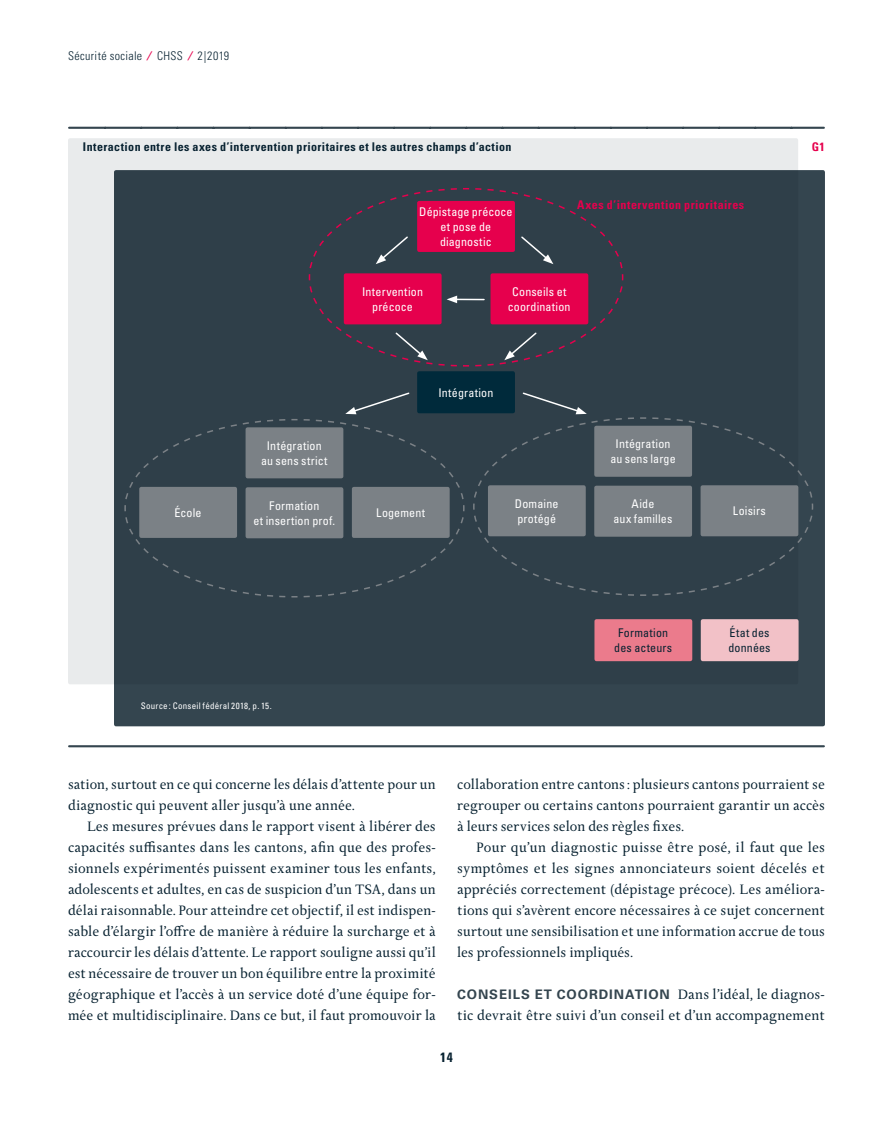
<style>
.page{position:relative;width:893px;height:1127px;background:#fff}
.page>*{position:absolute;margin:0;border:0;box-sizing:border-box;transform-origin:0 0}
._05_Standard_03_Grundtext{font:14.7px/21px "Delicato Pro";letter-spacing:-.005em;color:#082231;text-align:justify}
._05_Standard_02b_Zwischentitel_H2{font:14.7px/21px "Delicato Pro";letter-spacing:-.005em;color:#082231}
.t1{font:700 condensed 13.5px "Univers LT Std";color:#082231}
._05_Standard_02b_Zwischentitel_H2-2{font:700 13.2px "Univers LT Std";letter-spacing:.07em;color:#34454f}
._08_Kasten_Tabellen_Grafiken_08_Tabelle_r{font:condensed 12px/15px "Univers LT Std";letter-spacing:.015em;color:#fff;text-align:center}
._08_Kasten_Tabellen_Grafiken_08_Tabelle_G{font:700 condensed 12px "Univers LT Std";letter-spacing:.035em;color:#082231}
._08_Kasten_Tabellen_Grafiken_08_Tabelle_r-2{font:condensed 12px/15px "Univers LT Std";letter-spacing:.015em;color:#082231;text-align:center}
._08_Kasten_Tabellen_Grafiken_08_Tabelle_l{font:700 condensed 12px "Univers LT Std";letter-spacing:.04em;color:#e6004d}
.t2{font:300 condensed 12px "Univers LT Std";letter-spacing:.03em;color:#082231}
._08_Kasten_Tabellen_Grafiken_08_Tabelle_G-2{font:700 condensed 12px "Univers LT Std";color:#e6004d}
._08_Kasten_Tabellen_Grafiken_08_Quellenan{font:condensed 9px "Univers LT Std";letter-spacing:.025em;color:#fff}
.s1{font-weight:700;font-stretch:normal;color:#e6004d}
.s2{font-family:"Delicato Pro";font-weight:400;font-size:14.7px;color:#082231}
</style>
<div class="page">
<hr style="left:69px;top:745px;width:755px;height:2px;background:#34454f">
<div style="left:114px;top:170px;width:711px;height:556px;background:#34454f;border-radius:2px"></div>
<svg style="left:68px;top:138px;width:730px;height:546px"></svg>
<svg style="left:69px;top:127px;width:755px;height:2px"></svg>
<div style="left:417px;top:371px;width:98px;height:42px;background:#002a3b;border-radius:2px"></div>
<div style="left:594px;top:619px;width:98px;height:42px;background:#eb7b8c;border-radius:2px"></div>
<div style="left:701px;top:619px;width:98px;height:42px;background:#f2c1c7;border-radius:2px"></div>
<svg style="left:308px;top:187px;width:316px;height:180px"></svg>
<svg style="left:299px;top:391px;width:166px;height:27px"></svg>
<svg style="left:124px;top:418px;width:341px;height:180px"></svg>
<svg style="left:472px;top:391px;width:163px;height:25px"></svg>
<svg style="left:472px;top:416px;width:342px;height:181px"></svg>
<p class="t2" style="left:68px;top:48px;width:163px">Sécurité sociale <span class="s1">⁄</span> CHSS <span class="s1">⁄</span> 2|2019</p>
<p class="_08_Kasten_Tabellen_Grafiken_08_Tabelle_G" style="left:83px;top:139px;width:430px">Interaction entre les axes d’intervention prioritaires et les autres champs d’action</p>
<p class="_08_Kasten_Tabellen_Grafiken_08_Tabelle_G-2" style="left:812px;top:139px;width:15px">G1</p>
<p class="_08_Kasten_Tabellen_Grafiken_08_Tabelle_l" style="left:577px;top:198px;width:168px">Axes d’intervention prioritaires</p>
<p class="_08_Kasten_Tabellen_Grafiken_08_Tabelle_r" style="left:419px;top:204px;width:95px">Dépistage précoce et pose de diagnostic</p>
<p class="_08_Kasten_Tabellen_Grafiken_08_Tabelle_r" style="left:508px;top:284px;width:64px">Conseils et coordination</p>
<p class="_08_Kasten_Tabellen_Grafiken_08_Tabelle_r" style="left:362px;top:284px;width:62px">Intervention précoce</p>
<p class="_08_Kasten_Tabellen_Grafiken_08_Tabelle_r" style="left:438px;top:385px;width:56px">Intégration</p>
<p class="_08_Kasten_Tabellen_Grafiken_08_Tabelle_r" style="left:261px;top:438px;width:68px">Intégration au sens strict</p>
<p class="_08_Kasten_Tabellen_Grafiken_08_Tabelle_r" style="left:253px;top:498px;width:83px">Formation<br>et insertion prof.</p>
<p class="_08_Kasten_Tabellen_Grafiken_08_Tabelle_r" style="left:174px;top:505px;width:29px">École</p>
<p class="_08_Kasten_Tabellen_Grafiken_08_Tabelle_r" style="left:376px;top:505px;width:50px">Logement</p>
<p class="_08_Kasten_Tabellen_Grafiken_08_Tabelle_r" style="left:610px;top:436px;width:67px">Intégration au sens large</p>
<p class="_08_Kasten_Tabellen_Grafiken_08_Tabelle_r" style="left:515px;top:496px;width:45px;text-align:left">Domaine protégé</p>
<p class="_08_Kasten_Tabellen_Grafiken_08_Tabelle_r" style="left:733px;top:503px;width:34px">Loisirs</p>
<p class="_08_Kasten_Tabellen_Grafiken_08_Tabelle_r" style="left:614px;top:496px;width:60px">Aide<br>aux familles</p>
<p class="_08_Kasten_Tabellen_Grafiken_08_Quellenan" style="left:141px;top:700px;width:132px">Source: Conseil fédéral 2018, p. 15.</p>
<p class="_08_Kasten_Tabellen_Grafiken_08_Tabelle_r-2" style="left:614px;top:625px;width:59px">Formation des acteurs</p>
<p class="_08_Kasten_Tabellen_Grafiken_08_Tabelle_r-2" style="left:728px;top:625px;width:44px;text-align:left">État des données</p>
<p class="_05_Standard_02b_Zwischentitel_H2" style="left:68px;top:774px;width:369px">sation, surtout en ce qui concerne les délais d’attente pour un diagnostic qui peuvent aller jusqu’à une année.</p>
<p class="_05_Standard_03_Grundtext" style="left:68px;top:816px;width:369px;text-indent:19px">Les mesures prévues dans le rapport visent à libérer des capacités suffisantes dans les cantons, afin que des profes&shy;sionnels expérimentés puissent examiner tous les enfants, adolescents et adultes, en cas de suspicion d’un TSA, dans un délai raisonnable. Pour atteindre cet objectif, il est indispen&shy;sable d’élargir l’offre de manière à réduire la surcharge et à raccourcir les délais d’attente. Le rapport souligne aussi qu’il est nécessaire de trouver un bon équilibre entre la proximité géographique et l’accès à un service doté d’une équipe for&shy;mée et multidisciplinaire. Dans ce but, il faut promouvoir la</p>
<p class="_05_Standard_03_Grundtext" style="left:457px;top:774px;width:369px">collaboration entre cantons: plusieurs cantons pourraient se regrouper ou certains cantons pourraient garantir un accès à leurs services selon des règles fixes.</p>
<p class="_05_Standard_03_Grundtext" style="left:457px;top:837px;width:369px;text-indent:19px">Pour qu’un diagnostic puisse être posé, il faut que les symptômes et les signes annonciateurs soient décelés et appréciés correctement (dépistage précoce). Les améliora&shy;tions qui s’avèrent encore nécessaires à ce sujet concernent surtout une sensibilisation et une information accrue de tous les professionnels impliqués.</p>
<p class="_05_Standard_02b_Zwischentitel_H2-2" style="left:457px;top:987px;width:369px">CONSEILS ET COORDINATION <span class="s2">Dans l’idéal, le diagnos-</span></p>
<p class="_05_Standard_02b_Zwischentitel_H2" style="left:457px;top:1005px;width:369px">tic devrait être suivi d’un conseil et d’un accompagnement</p>
<p class="t1" style="left:440px;top:1049px;width:14px">14</p>
</div>
